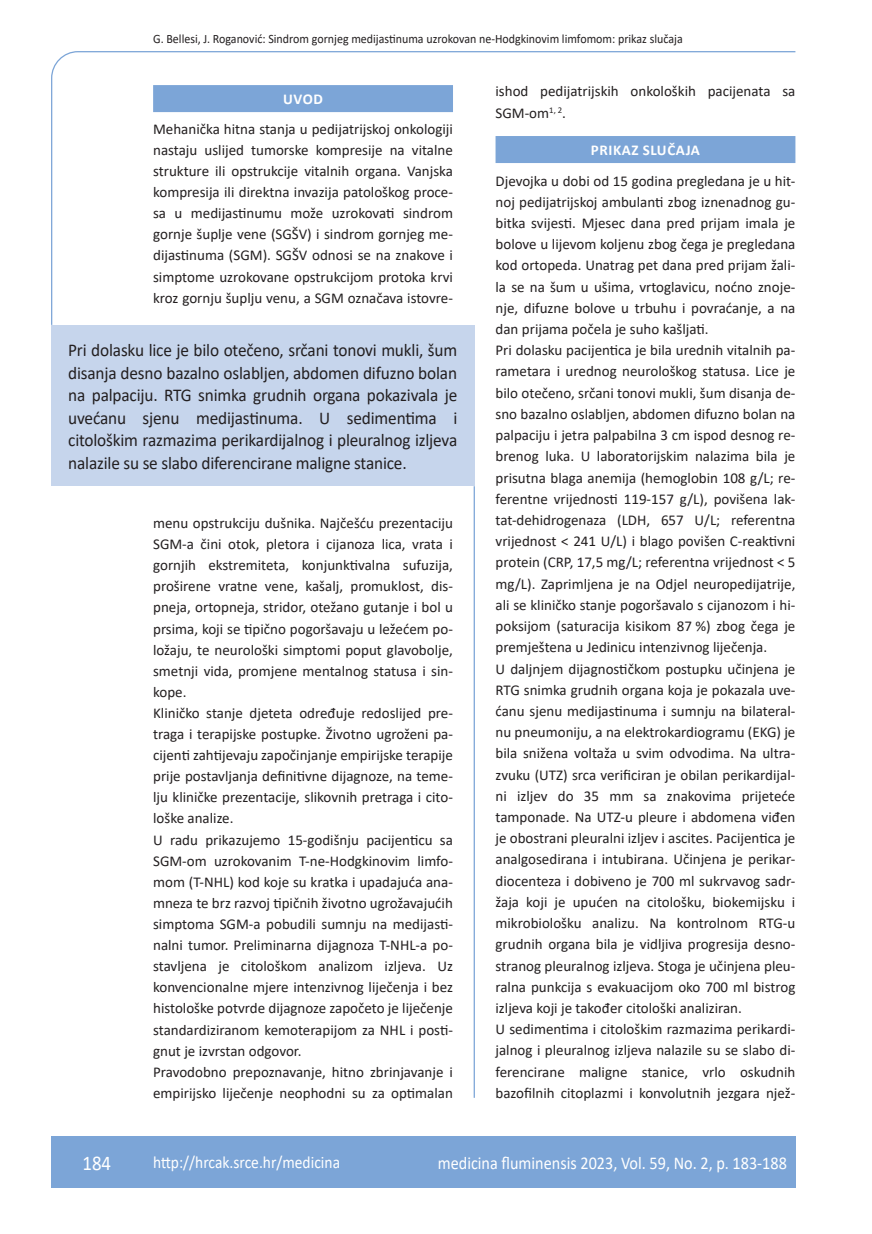
<style>
.page{position:relative;width:872px;height:1234px;background:#fff}
.page>*{position:absolute;margin:0;border:0;box-sizing:border-box;transform-origin:0 0}
.t1{font:21px "Calibri";color:#fff;scale:.9 1}
.anterfile{font:18px/22.5px "Calibri";letter-spacing:-.01em;color:#231f20;text-align:justify;scale:.96 1}
.t2{font:18px "Calibri";color:#fff;scale:.9 1}
.t3{font:17.25px "Calibri";color:#fff;scale:.9 1}
.osnovni_tekst{font:15px/21.1px "Calibri";color:#231f20;text-align:justify}
.naslov_ruler{font:700 15px "Calibri";letter-spacing:.04em;color:#fff}
.glava{font:12.75px "Calibri";color:#231f20;scale:.94 1}
</style>
<div class="page">
<svg style="left:51px;top:51px;width:745px;height:275px"></svg>
<hr style="left:473px;top:486px;width:2px;height:611px;background:#7ca5d7">
<div style="left:51px;top:1135px;width:744px;height:51px;background:#7ca5d7"></div>
<div style="left:153px;top:85px;width:300px;height:27px;background:#7ca5d7"></div>
<div style="left:495px;top:136px;width:300px;height:27px;background:#7ca5d7"></div>
<div style="left:51px;top:325px;width:423px;height:161px;background:#c6d5ec"></div>
<p class="glava" style="left:153px;top:29px;width:565px">G. Bellesi, J. Roganović: Sindrom gornjeg medijastinuma uzrokovan ne-Hodgkinovim limfomom: prikaz slučaja</p>
<p class="naslov_ruler" style="left:283px;top:88px;width:41px">UVOD</p>
<p class="osnovni_tekst" style="left:153px;top:118px;width:301px">Mehanička hitna stanja u pedijatrijskoj onkologiji nastaju uslijed tumorske kompresije na vitalne strukture ili opstrukcije vitalnih organa. Vanjska kompresija ili direktna invazija patološkog proce&shy;sa u medijastinumu može uzrokovati sindrom gornje šuplje vene (SGŠV) i sindrom gornjeg me&shy;dijastinuma (SGM). SGŠV odnosi se na znakove i simptome uzrokovane opstrukcijom protoka krvi kroz gornju šuplju venu, a SGM označava istovre-</p>
<p class="anterfile" style="left:68px;top:338px;width:407px">Pri dolasku lice je bilo otečeno, srčani tonovi mukli, šum disanja desno bazalno oslabljen, abdomen difuzno bolan na palpaciju. RTG snimka grudnih organa pokazivala je uvećanu sjenu medijastinuma. U sedimentima i citološkim razmazima perikardijalnog i pleuralnog izljeva nalazile su se slabo diferencirane maligne stanice.</p>
<p class="osnovni_tekst" style="left:153px;top:512px;width:301px">menu opstrukciju dušnika. Najčešću prezentaciju SGM-a čini otok, pletora i cijanoza lica, vrata i gornjih ekstremiteta, konjunktivalna sufuzija, proširene vratne vene, kašalj, promuklost, dis&shy;pneja, ortopneja, stridor, otežano gutanje i bol u prsima, koji se tipično pogoršavaju u ležećem po&shy;ložaju, te neurološki simptomi poput glavobolje, smetnji vida, promjene mentalnog statusa i sin&shy;kope.</p>
<p class="osnovni_tekst" style="left:153px;top:701px;width:301px">Kliničko stanje djeteta određuje redoslijed pre&shy;traga i terapijske postupke. Životno ugroženi pa&shy;cijenti zahtijevaju započinjanje empirijske terapije prije postavljanja definitivne dijagnoze, na teme&shy;lju kliničke prezentacije, slikovnih pretraga i cito&shy;loške analize.</p>
<p class="osnovni_tekst" style="left:153px;top:828px;width:301px">U radu prikazujemo 15-godišnju pacijenticu sa SGM-om uzrokovanim T-ne-Hodgkinovim limfo&shy;mom (T-NHL) kod koje su kratka i upadajuća ana&shy;mneza te brz razvoj tipičnih životno ugrožavajućih simptoma SGM-a pobudili sumnju na medijasti&shy;nalni tumor. Preliminarna dijagnoza T-NHL-a po&shy;stavljena je citološkom analizom izljeva. Uz konvencionalne mjere intenzivnog liječenja i bez histološke potvrde dijagnoze započeto je liječenje standardiziranom kemoterapijom za NHL i posti&shy;gnut je izvrstan odgovor.</p>
<p class="osnovni_tekst" style="left:153px;top:1060px;width:301px">Pravodobno prepoznavanje, hitno zbrinjavanje i empirijsko liječenje neophodni su za optimalan</p>
<p class="osnovni_tekst" style="left:495px;top:80px;width:301px">ishod pedijatrijskih onkoloških pacijenata sa<br>SGM-om<sup>1,</sup> <sup>2</sup>.</p>
<p class="naslov_ruler" style="left:591px;top:139px;width:111px">PRIKAZ SLUČAJA</p>
<p class="osnovni_tekst" style="left:495px;top:169px;width:301px">Djevojka u dobi od 15 godina pregledana je u hit&shy;noj pedijatrijskoj ambulanti zbog iznenadnog gu&shy;bitka svijesti. Mjesec dana pred prijam imala je bolove u lijevom koljenu zbog čega je pregledana kod ortopeda. Unatrag pet dana pred prijam žali&shy;la se na šum u ušima, vrtoglavicu, noćno znoje&shy;nje, difuzne bolove u trbuhu i povraćanje, a na dan prijama počela je suho kašljati.</p>
<p class="osnovni_tekst" style="left:495px;top:339px;width:301px">Pri dolasku pacijentica je bila urednih vitalnih pa&shy;rametara i urednog neurološkog statusa. Lice je bilo otečeno, srčani tonovi mukli, šum disanja de&shy;sno bazalno oslabljen, abdomen difuzno bolan na palpaciju i jetra palpabilna 3 cm ispod desnog re&shy;brenog luka. U laboratorijskim nalazima bila je prisutna blaga anemija (hemoglobin 108 g/L; re&shy;ferentne vrijednosti 119-157 g/L), povišena lak&shy;tat-dehidrogenaza (LDH, 657 U/L; referentna vrijednost &lt; 241 U/L) i blago povišen C-reaktivni protein (CRP, 17,5 mg/L; referentna vrijednost &lt; 5 mg/L). Zaprimljena je na Odjel neuropedijatrije, ali se kliničko stanje pogoršavalo s cijanozom i hi&shy;poksijom (saturacija kisikom 87 %) zbog čega je premještena u Jedinicu intenzivnog liječenja.</p>
<p class="osnovni_tekst" style="left:495px;top:657px;width:301px">U daljnjem dijagnostičkom postupku učinjena je RTG snimka grudnih organa koja je pokazala uve&shy;ćanu sjenu medijastinuma i sumnju na bilateral&shy;nu pneumoniju, a na elektrokardiogramu (EKG) je bila snižena voltaža u svim odvodima. Na ultra&shy;zvuku (UTZ) srca verificiran je obilan perikardijal&shy;ni izljev do 35 mm sa znakovima prijeteće tamponade. Na UTZ-u pleure i abdomena viđen je obostrani pleuralni izljev i ascites. Pacijentica je analgosedirana i intubirana. Učinjena je perikar&shy;diocenteza i dobiveno je 700 ml sukrvavog sadr&shy;žaja koji je upućen na citološku, biokemijsku i mikrobiološku analizu. Na kontrolnom RTG-u grudnih organa bila je vidljiva progresija desno&shy;stranog pleuralnog izljeva. Stoga je učinjena pleu&shy;ralna punkcija s evakuacijom oko 700 ml bistrog izljeva koji je također citološki analiziran.</p>
<p class="osnovni_tekst" style="left:495px;top:1017px;width:301px">U sedimentima i citološkim razmazima perikardi&shy;jalnog i pleuralnog izljeva nalazile su se slabo di&shy;ferencirane maligne stanice, vrlo oskudnih bazofilnih citoplazmi i konvolutnih jezgara njež-</p>
<p class="t1" style="left:82px;top:1147px;width:33px">184</p>
<p class="t3" style="left:153px;top:1149px;width:209px">http://hrcak.srce.hr/medicina</p>
<p class="t2" style="left:438px;top:1149px;width:389px">medicina fluminensis 2023, Vol. 59, No. 2, p. 183-188</p>
</div>
